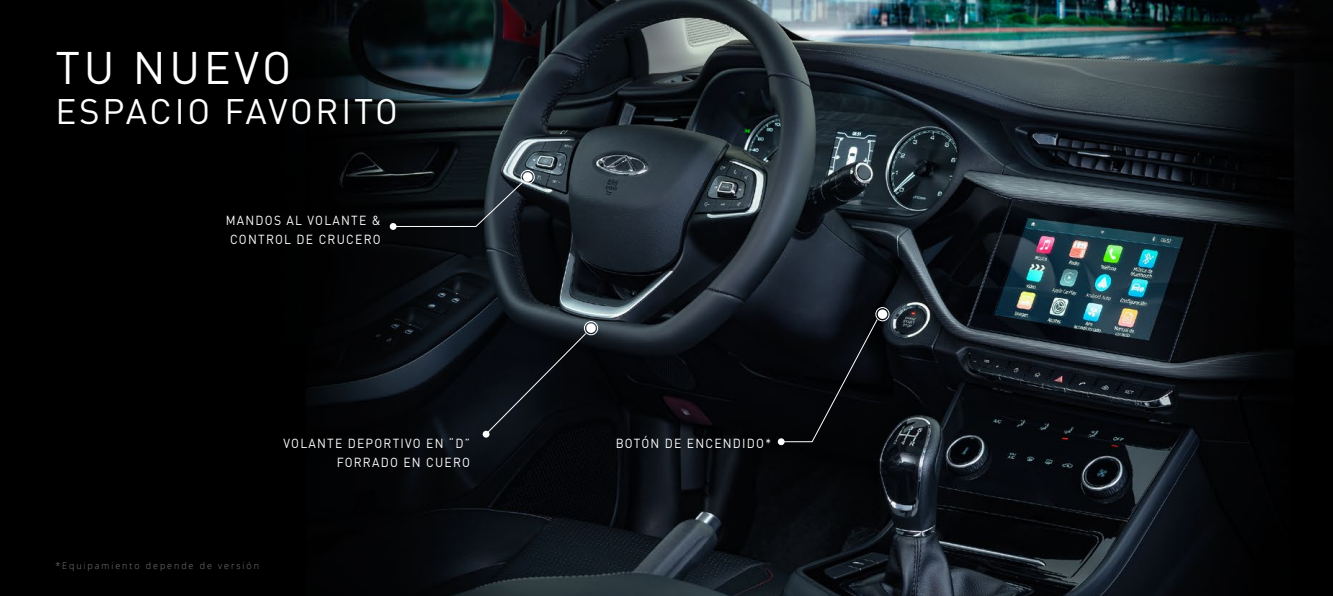
<style>
.page{position:relative;width:1333px;height:596px;background:#fff}
.page>*{position:absolute;margin:0;border:0;box-sizing:border-box;transform-origin:0 0}
.t1{font:45px "DIN";letter-spacing:.08em;color:#fff}
.t2{font:35px "DIN";letter-spacing:.08em;color:#fff}
.t3{font:13px/18.8px "DIN";letter-spacing:.1em;color:#fff;text-align:center;scale:.93 1}
.t4{font:300 9.2px "Open Sans";letter-spacing:.22em;color:#808080}
</style>
<div class="page">
<img style="left:0;top:0;width:1332px;height:595px">
<svg style="left:484px;top:332px;width:103px;height:103px;background:#0a0d13"></svg>
<div style="left:586px;top:323px;width:9px;height:10px;background:#fff;border-radius:50%"></div>
<svg style="left:482px;top:430px;width:7px;height:7px"></svg>
<svg style="left:777px;top:438px;width:7px;height:7px"></svg>
<div style="left:584px;top:321px;width:14px;height:14px;border:1px solid #fff;border-radius:50%"></div>
<svg style="left:392px;top:181px;width:131px;height:46px;background:#171d22"></svg>
<div style="left:523px;top:172px;width:9px;height:10px;background:#fff;border-radius:50%"></div>
<div style="left:390px;top:223px;width:6px;height:7px;background:#fff;border-radius:50%"></div>
<div style="left:520px;top:170px;width:14px;height:14px;border:1px solid #fff;border-radius:50%"></div>
<svg style="left:780px;top:318px;width:98px;height:124px;background:#090a0e"></svg>
<div style="left:877px;top:309px;width:10px;height:10px;background:#fff;border-radius:50%"></div>
<div style="left:875px;top:307px;width:14px;height:14px;border:1px solid #fff;border-radius:50%"></div>
<h1 class="t1" style="left:55px;top:39px;width:237px">TU NUEVO</h1>
<h2 class="t2" style="left:55px;top:89px;width:344px">ESPACIO FAVORITO</h2>
<p class="t3" style="left:226px;top:210px;width:168px">MANDOS AL VOLANTE &amp;<br>CONTROL DE CRUCERO</p>
<p class="t3" style="left:283px;top:433px;width:202px">VOLANTE DEPORTIVO EN “D”</p>
<p class="t3" style="left:615px;top:433px;width:169px">BOTÓN DE ENCENDIDO*</p>
<p class="t3" style="left:337px;top:452px;width:145px">FORRADO EN CUERO</p>
<p class="t4" style="left:55px;top:558px;width:205px">*Equipamiento depende de versión</p>
</div>
